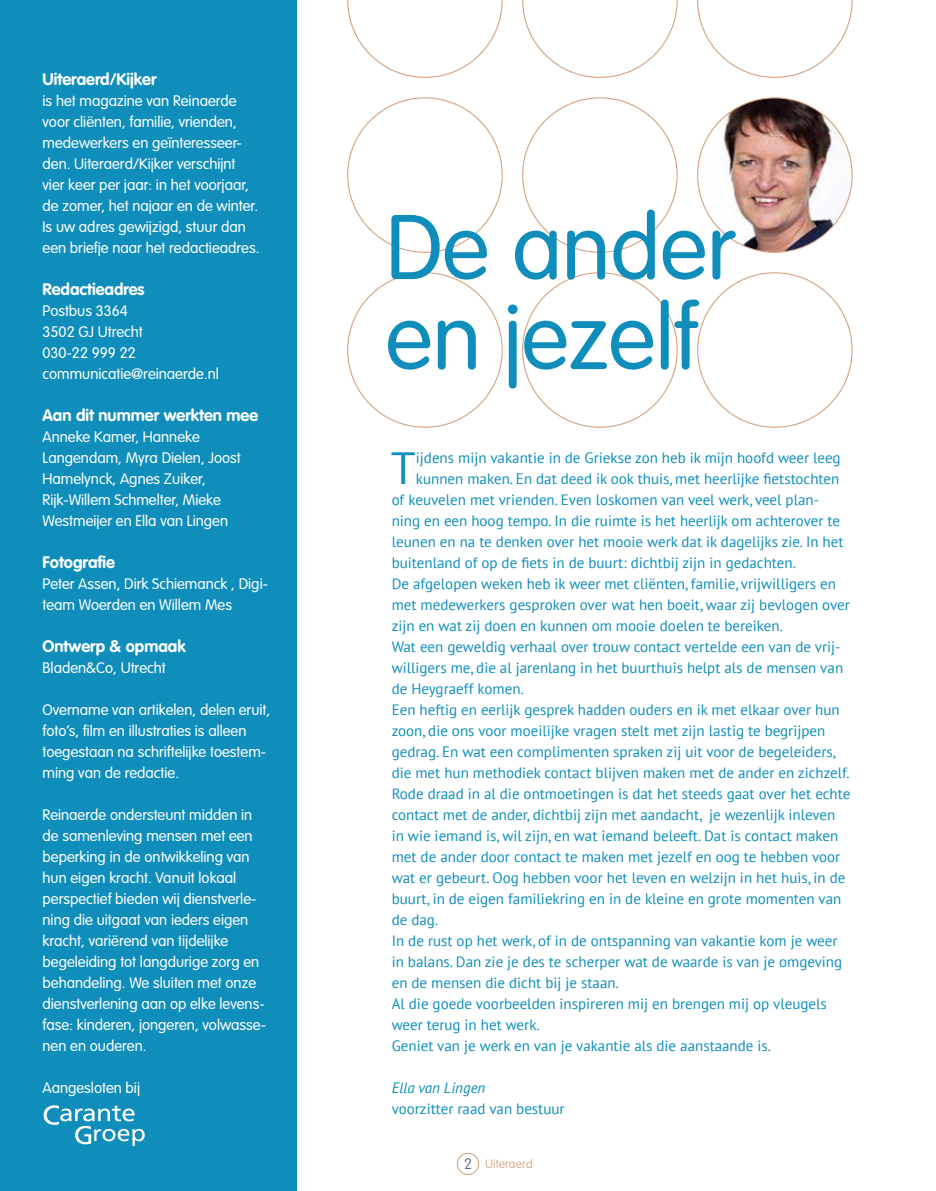
<style>
.page{position:relative;width:936px;height:1191px;background:#fff}
.page>*{position:absolute;margin:0;border:0;box-sizing:border-box;transform-origin:0 0}
.t1{font:300 90px/90px "VAG Rounded Std";color:#0f8ebb}
.t2{font:45px "PT Sans";color:#0f8ebb}
.t3{font:700 16.5px "VAG Rounded Std";color:#fff}
.t4{font:15px "PT Sans";color:#0f8ebb}
.t5{font:300 15px/21px "VAG Rounded Std";color:#fff}
.t6{font:italic 15px "PT Sans";color:#0f8ebb}
.t7{font:100 12px "VAG Rounded Std";letter-spacing:.01em;color:#d3a383}
.s1{font-size:15px;color:#546776}
</style>
<div class="page">
<div style="left:457px;top:1152px;width:22px;height:23px;border:1px solid #d3a383;border-radius:50%"></div>
<svg style="left:810px;top:193px;width:43px;height:227px"></svg>
<div style="left:0;top:0;width:297px;height:1191px;background:#0f8ebb"></div>
<svg style="left:347px;top:0;width:155px;height:78px"></svg>
<svg style="left:522px;top:0;width:155px;height:78px"></svg>
<svg style="left:697px;top:0;width:155px;height:78px"></svg>
<img style="left:697px;top:98px;width:155px;height:154px;border-radius:77px">
<svg style="left:44px;top:1105px;width:101px;height:40px;background:#44a7ca"></svg>
<p class="t3" style="left:43px;top:69px;width:115px">Uiteraerd/Kijker</p>
<p class="t5" style="left:43px;top:90px;width:218px">is het magazine van Reinaerde voor cliënten, familie, vrienden, medewerkers en geïnteresseer&shy;den. Uiteraerd/Kijker verschijnt vier keer per jaar: in het voorjaar, de zomer, het najaar en de winter.<br>Is uw adres gewijzigd, stuur dan een briefje naar het redactieadres.</p>
<p class="t3" style="left:43px;top:279px;width:104px">Redactieadres</p>
<p class="t5" style="left:43px;top:300px;width:178px">Postbus 3364<br>3502 GJ Utrecht<br>030-22 999 22 communicatie@reinaerde.nl</p>
<p class="t3" style="left:43px;top:405px;width:217px">Aan dit nummer werkten mee</p>
<p class="t5" style="left:43px;top:426px;width:200px">Anneke Kamer, Hanneke<br>Langendam, Myra Dielen, Joost<br>Hamelynck, Agnes Zuiker,<br>Rijk-Willem Schmelter, Mieke<br>Westmeijer en Ella van Lingen</p>
<p class="t3" style="left:43px;top:552px;width:74px">Fotografie</p>
<p class="t5" style="left:43px;top:573px;width:227px">Peter Assen, Dirk Schiemanck , Digi&shy;team Woerden en Willem Mes</p>
<p class="t3" style="left:43px;top:636px;width:144px">Ontwerp &amp; opmaak</p>
<p class="t5" style="left:43px;top:657px;width:125px">Bladen&amp;Co, Utrecht</p>
<p class="t5" style="left:43px;top:699px;width:229px">Overname van artikelen, delen eruit, foto’s, film en illustraties is alleen toegestaan na schriftelijke toestem&shy;ming van de redactie.</p>
<p class="t5" style="left:43px;top:804px;width:225px">Reinaerde ondersteunt midden in de samenleving mensen met een beperking in de ontwikkeling van hun eigen kracht. Vanuit lokaal perspectief bieden wij dienstverle&shy;ning die uitgaat van ieders eigen kracht, variërend van tijdelijke begeleiding tot langdurige zorg en behandeling. We sluiten met onze dienstverlening aan op elke levens&shy;fase: kinderen, jongeren, volwasse&shy;nen en ouderen.</p>
<p class="t5" style="left:43px;top:1077px;width:99px">Aangesloten bij</p>
<h1 class="t1" style="left:386px;top:206px;width:351px">De ander en jezelf</h1>
<h2 class="t2" style="left:391px;top:439px;width:26px">T</h2>
<p class="t4" style="left:416px;top:448px;width:426px">ijdens mijn vakantie in de Griekse zon heb ik mijn hoofd weer leeg</p>
<p class="t4" style="left:416px;top:469px;width:425px">kunnen maken. En dat deed ik ook thuis, met heerlijke fietstochten</p>
<p class="t4" style="left:391px;top:490px;width:429px">of keuvelen met vrienden. Even loskomen van veel werk, veel plan-</p>
<p class="t4" style="left:391px;top:511px;width:450px">ning en een hoog tempo. In die ruimte is het heerlijk om achterover te</p>
<p class="t4" style="left:391px;top:532px;width:453px">leunen en na te denken over het mooie werk dat ik dagelijks zie. In het</p>
<p class="t4" style="left:391px;top:553px;width:405px">buitenland of op de fiets in de buurt: dichtbij zijn in gedachten.</p>
<p class="t4" style="left:391px;top:574px;width:446px">De afgelopen weken heb ik weer met cliënten, familie, vrijwilligers en</p>
<p class="t4" style="left:391px;top:595px;width:459px">met medewerkers gesproken over wat hen boeit, waar zij bevlogen over</p>
<p class="t4" style="left:391px;top:616px;width:393px">zijn en wat zij doen en kunnen om mooie doelen te bereiken.</p>
<p class="t4" style="left:391px;top:637px;width:450px">Wat een geweldig verhaal over trouw contact vertelde een van de vrij-</p>
<p class="t4" style="left:391px;top:658px;width:453px">willigers me, die al jarenlang in het buurthuis helpt als de mensen van</p>
<p class="t4" style="left:391px;top:679px;width:133px">de Heygraeff komen.</p>
<p class="t4" style="left:391px;top:700px;width:449px">Een heftig en eerlijk gesprek hadden ouders en ik met elkaar over hun</p>
<p class="t4" style="left:391px;top:721px;width:435px">zoon, die ons voor moeilijke vragen stelt met zijn lastig te begrijpen</p>
<p class="t4" style="left:391px;top:742px;width:445px">gedrag. En wat een complimenten spraken zij uit voor de begeleiders,</p>
<p class="t4" style="left:391px;top:763px;width:459px">die met hun methodiek contact blijven maken met de ander en zichzelf.</p>
<p class="t4" style="left:391px;top:784px;width:460px">Rode draad in al die ontmoetingen is dat het steeds gaat over het echte</p>
<p class="t4" style="left:391px;top:805px;width:445px">contact met de ander, dichtbij zijn met aandacht, je wezenlijk inleven</p>
<p class="t4" style="left:391px;top:826px;width:448px">in wie iemand is, wil zijn, en wat iemand beleeft. Dat is contact maken</p>
<p class="t4" style="left:391px;top:847px;width:450px">met de ander door contact te maken met jezelf en oog te hebben voor</p>
<p class="t4" style="left:391px;top:868px;width:455px">wat er gebeurt. Oog hebben voor het leven en welzijn in het huis, in de</p>
<p class="t4" style="left:391px;top:889px;width:451px">buurt, in de eigen familiekring en in de kleine en grote momenten van</p>
<p class="t4" style="left:391px;top:910px;width:48px">de dag.</p>
<p class="t4" style="left:391px;top:931px;width:447px">In de rust op het werk, of in de ontspanning van vakantie kom je weer</p>
<p class="t4" style="left:391px;top:952px;width:452px">in balans. Dan zie je des te scherper wat de waarde is van je omgeving</p>
<p class="t4" style="left:391px;top:973px;width:228px">en de mensen die dicht bij je staan.</p>
<p class="t4" style="left:391px;top:994px;width:436px">Al die goede voorbeelden inspireren mij en brengen mij op vleugels</p>
<p class="t4" style="left:391px;top:1015px;width:149px">weer terug in het werk.</p>
<p class="t4" style="left:391px;top:1036px;width:381px">Geniet van je werk en van je vakantie als die aanstaande is.</p>
<p class="t6" style="left:391px;top:1078px;width:95px">Ella van Lingen</p>
<p class="t4" style="left:391px;top:1099px;width:174px">voorzitter raad van bestuur</p>
<p class="t7" style="left:464px;top:1157px;width:70px"><span class="s1">2</span> Uiteraerd</p>
</div>
